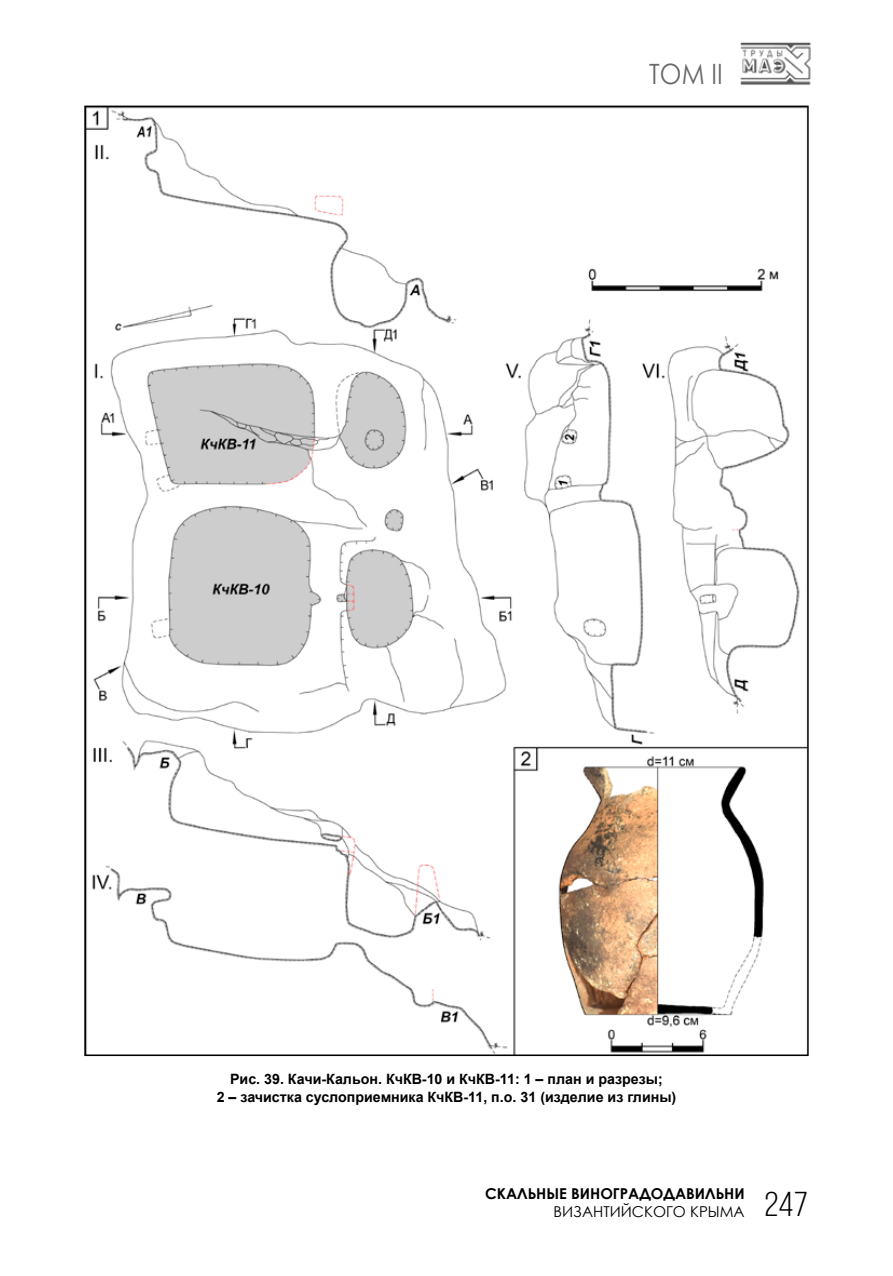
<style>
.page{position:relative;width:893px;height:1276px;background:#fff}
.page>*{position:absolute;margin:0;border:0;box-sizing:border-box;transform-origin:0 0}
.t1{font:34.5px "Bebas Neue";color:#000;scale:1.09 1}
.t2{font:28.05px "Century Gothic";color:#686868;scale:.89 1}
.t3{font:700 15px "Century Gothic";color:#000}
.t4{font:15px "Century Gothic";color:#000}
.t5{font:700 14.25px/17.2px "Arial";color:#000;text-align:center}
</style>
<div class="page">
<img style="left:740px;top:42px;width:71px;height:43px">
<img style="left:87px;top:109px;width:719px;height:944px">
<h2 class="t2" style="left:649px;top:54px;width:84px">ТОМ II</h2>
<p class="t5" style="left:217px;top:1071px;width:461px">Рис. 39. Качи-Кальон. КчКВ-10 и КчКВ-11: 1 – план и разрезы;<br>2 – зачистка суслоприемника КчКВ-11, п.о. 31 (изделие из глины)</p>
<p class="t3" style="left:485px;top:1182px;width:261px">СКАЛЬНЫЕ ВИНОГРАДОДАВИЛЬНИ</p>
<p class="t4" style="left:554px;top:1201px;width:193px">ВИЗАНТИЙСКОГО КРЫМА</p>
<h1 class="t1" style="left:764px;top:1185px;width:41px">247</h1>
</div>
